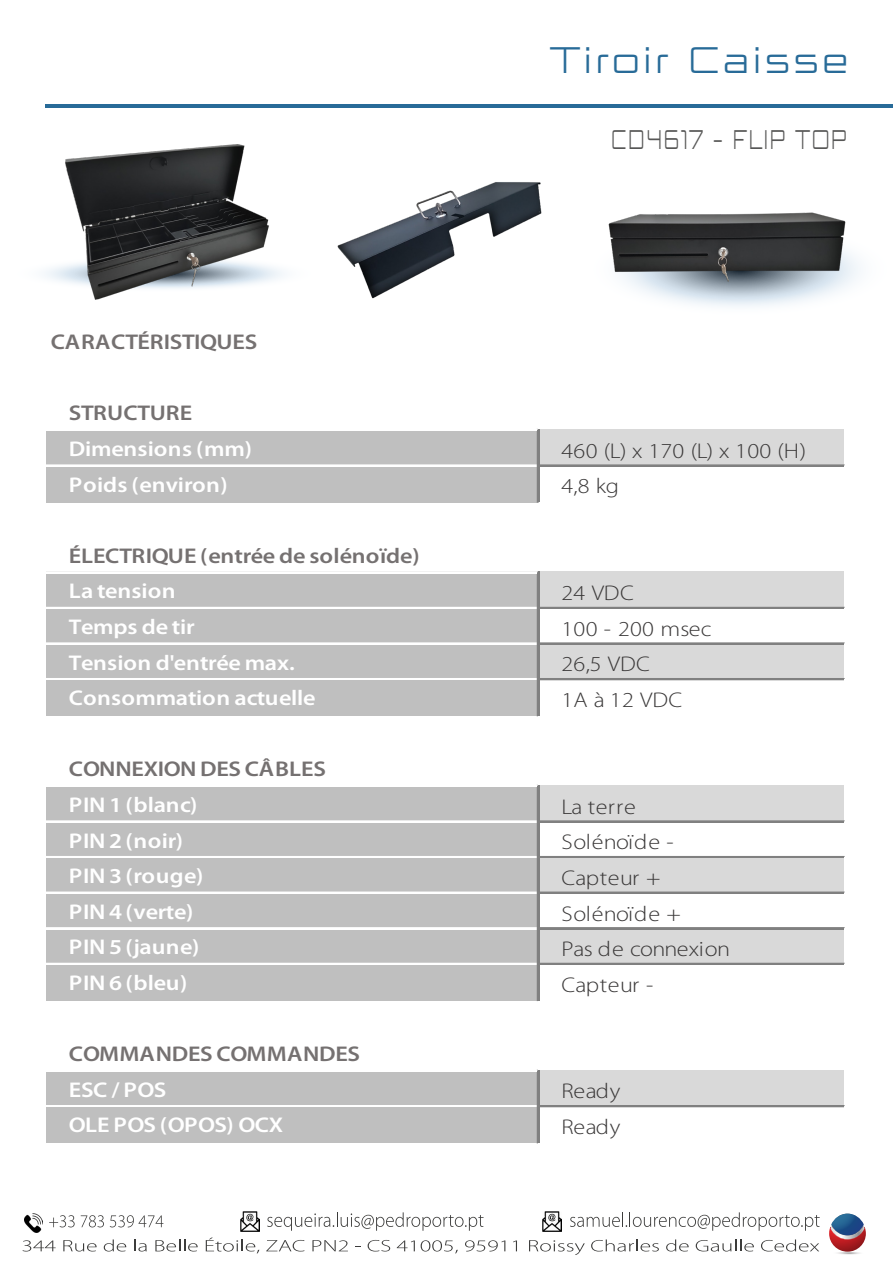
<style>
.page{position:relative;width:893px;height:1263px;background:#fff}
.page>*{position:absolute;margin:0;border:0;box-sizing:border-box;transform-origin:0 0}
.t1{font:300 36.75px "Bunken Tech Sans Pro Wide";letter-spacing:.05em;color:#286b98}
.t2{font:300 26.85px "Bunken Tech Sans Pro Wide";letter-spacing:.05em;color:#575756;scale:.68 1}
.t3{font:600 21.3px "Myriad Pro";letter-spacing:-.005em;color:#fff;scale:1.13 1}
.t4{font:300 21.3px "Myriad Pro";letter-spacing:.01em;color:#3a3838;scale:1.13 1}
.t5{font:600 21.3px "Myriad Pro";letter-spacing:-.01em;color:#757171;scale:1.13 1}
.t6{font:600 21.3px "Myriad Pro";letter-spacing:.015em;color:#fff;scale:1.13 1}
.t7{font:600 21.3px "Myriad Pro";letter-spacing:-.035em;color:#fff;scale:1.13 1}
.t8{font:300 21.3px "Myriad Pro";letter-spacing:-.03em;color:#3a3838;scale:1.13 1}
</style>
<div class="page">
<hr style="left:45px;top:105px;width:848px;height:3px;background:#286b98">
<svg style="left:829px;top:1213px;width:37px;height:42px"></svg>
<svg style="left:22px;top:1240px;width:34px;height:11px"></svg>
<svg style="left:63px;top:1240px;width:34px;height:11px"></svg>
<svg style="left:104px;top:1239px;width:22px;height:12px"></svg>
<svg style="left:134px;top:1239px;width:13px;height:12px"></svg>
<svg style="left:155px;top:1239px;width:43px;height:12px"></svg>
<svg style="left:206px;top:1237px;width:53px;height:16px"></svg>
<svg style="left:266px;top:1240px;width:39px;height:11px"></svg>
<svg style="left:312px;top:1240px;width:36px;height:11px"></svg>
<svg style="left:368px;top:1240px;width:22px;height:11px"></svg>
<svg style="left:397px;top:1240px;width:18px;height:11px"></svg>
<svg style="left:421px;top:1240px;width:37px;height:13px"></svg>
<svg style="left:465px;top:1240px;width:40px;height:11px"></svg>
<svg style="left:513px;top:1240px;width:4px;height:11px"></svg>
<svg style="left:529px;top:1240px;width:56px;height:15px"></svg>
<svg style="left:591px;top:1239px;width:68px;height:12px"></svg>
<svg style="left:666px;top:1239px;width:23px;height:12px"></svg>
<svg style="left:696px;top:1239px;width:58px;height:12px"></svg>
<svg style="left:761px;top:1239px;width:58px;height:12px"></svg>
<svg style="left:267px;top:1212px;width:217px;height:19px"></svg>
<svg style="left:236px;top:1207px;width:27px;height:28px"></svg>
<img style="left:241px;top:1211px;width:19px;height:20px">
<svg style="left:49px;top:1215px;width:26px;height:12px"></svg>
<svg style="left:81px;top:1215px;width:23px;height:12px"></svg>
<svg style="left:110px;top:1215px;width:53px;height:12px"></svg>
<img style="left:24px;top:1213px;width:19px;height:19px">
<svg style="left:539px;top:1208px;width:27px;height:29px"></svg>
<img style="left:543px;top:1211px;width:19px;height:20px">
<svg style="left:570px;top:1212px;width:250px;height:19px"></svg>
<svg style="left:662px;top:297px;width:157px;height:10px"></svg>
<img style="left:337px;top:182px;width:205px;height:117px">
<img style="left:45px;top:144px;width:232px;height:156px">
<img style="left:608px;top:212px;width:252px;height:85px">
<div style="left:47px;top:429px;width:492px;height:38px;background:#bfbfbf"></div>
<div style="left:537px;top:429px;width:307px;height:38px;background:#d9d9d9"></div>
<div style="left:47px;top:465px;width:492px;height:37px;background:#bfbfbf"></div>
<div style="left:47px;top:572px;width:492px;height:37px;background:#bfbfbf"></div>
<div style="left:537px;top:572px;width:307px;height:37px;background:#d9d9d9"></div>
<div style="left:47px;top:607px;width:492px;height:38px;background:#bfbfbf"></div>
<div style="left:47px;top:643px;width:492px;height:37px;background:#bfbfbf"></div>
<div style="left:537px;top:643px;width:307px;height:37px;background:#d9d9d9"></div>
<div style="left:47px;top:678px;width:492px;height:38px;background:#bfbfbf"></div>
<div style="left:47px;top:785px;width:492px;height:38px;background:#bfbfbf"></div>
<div style="left:537px;top:785px;width:307px;height:38px;background:#d9d9d9"></div>
<div style="left:47px;top:821px;width:492px;height:37px;background:#bfbfbf"></div>
<div style="left:47px;top:856px;width:492px;height:38px;background:#bfbfbf"></div>
<div style="left:537px;top:856px;width:307px;height:38px;background:#d9d9d9"></div>
<div style="left:47px;top:892px;width:492px;height:37px;background:#bfbfbf"></div>
<div style="left:47px;top:928px;width:492px;height:37px;background:#bfbfbf"></div>
<div style="left:537px;top:928px;width:307px;height:37px;background:#d9d9d9"></div>
<div style="left:47px;top:963px;width:492px;height:37px;background:#bfbfbf"></div>
<div style="left:47px;top:1070px;width:492px;height:37px;background:#bfbfbf"></div>
<div style="left:537px;top:1070px;width:307px;height:37px;background:#d9d9d9"></div>
<div style="left:47px;top:1105px;width:492px;height:38px;background:#bfbfbf"></div>
<hr style="left:45px;top:465px;width:492px;height:2px;background:#fff">
<hr style="left:537px;top:429px;width:2px;height:73px;background:#808080">
<hr style="left:45px;top:607px;width:492px;height:2px;background:#fff">
<hr style="left:45px;top:643px;width:492px;height:2px;background:#fff">
<hr style="left:45px;top:678px;width:492px;height:2px;background:#fff">
<hr style="left:537px;top:572px;width:2px;height:144px;background:#808080">
<hr style="left:45px;top:820px;width:492px;height:1px;background:#fff">
<hr style="left:45px;top:821px;width:492px;height:2px;background:#fff">
<hr style="left:45px;top:856px;width:492px;height:2px;background:#fff">
<hr style="left:45px;top:892px;width:492px;height:2px;background:#fff">
<hr style="left:45px;top:927px;width:492px;height:1px;background:#fff">
<hr style="left:45px;top:928px;width:492px;height:1px;background:#fff">
<hr style="left:45px;top:963px;width:492px;height:2px;background:#fff">
<hr style="left:537px;top:785px;width:2px;height:215px;background:#808080">
<hr style="left:45px;top:1105px;width:492px;height:2px;background:#fff">
<hr style="left:537px;top:1070px;width:2px;height:73px;background:#808080">
<hr style="left:45px;top:429px;width:492px;height:2px;background:#fff">
<hr style="left:539px;top:465px;width:305px;height:2px;background:#808080">
<hr style="left:45px;top:572px;width:492px;height:1px;background:#fff">
<hr style="left:539px;top:607px;width:305px;height:2px;background:#808080">
<hr style="left:539px;top:643px;width:305px;height:2px;background:#808080">
<hr style="left:539px;top:678px;width:305px;height:2px;background:#808080">
<hr style="left:45px;top:785px;width:492px;height:2px;background:#fff">
<hr style="left:539px;top:820px;width:305px;height:1px;background:#808080">
<hr style="left:539px;top:821px;width:305px;height:2px;background:#808080">
<hr style="left:539px;top:856px;width:305px;height:2px;background:#808080">
<hr style="left:539px;top:892px;width:305px;height:2px;background:#808080">
<hr style="left:539px;top:927px;width:305px;height:1px;background:#808080">
<hr style="left:539px;top:928px;width:305px;height:1px;background:#808080">
<hr style="left:539px;top:963px;width:305px;height:2px;background:#808080">
<hr style="left:45px;top:1070px;width:492px;height:2px;background:#fff">
<hr style="left:539px;top:1105px;width:305px;height:2px;background:#808080">
<h1 class="t1" style="left:550px;top:37px;width:301px">Tiroir Caisse</h1>
<p class="t5" style="left:51px;top:328px;width:184px">CARACTÉRISTIQUES</p>
<p class="t2" style="left:611px;top:122px;width:349px">CD4617 - FLIP TOP</p>
<p class="t5" style="left:69px;top:400px;width:111px">STRUCTURE</p>
<p class="t3" style="left:69px;top:435px;width:163px">Dimensions (mm)</p>
<p class="t4" style="left:561px;top:439px;width:218px">460 (L) x 170 (L) x 100 (H)</p>
<p class="t3" style="left:69px;top:471px;width:142px">Poids (environ)</p>
<p class="t4" style="left:561px;top:475px;width:52px">4,8 kg</p>
<p class="t5" style="left:69px;top:542px;width:312px">ÉLECTRIQUE (entrée de solénoïde)</p>
<p class="t3" style="left:69px;top:578px;width:96px">La tension</p>
<p class="t4" style="left:561px;top:581px;width:66px">24 VDC</p>
<p class="t3" style="left:69px;top:613px;width:113px">Temps de tir</p>
<p class="t4" style="left:561px;top:617px;width:134px">100 - 200 msec</p>
<p class="t3" style="left:69px;top:649px;width:201px">Tension d'entrée max.</p>
<p class="t4" style="left:561px;top:653px;width:80px">26,5 VDC</p>
<p class="t3" style="left:69px;top:684px;width:220px">Consommation actuelle</p>
<p class="t4" style="left:561px;top:688px;width:108px">1A à 12 VDC</p>
<p class="t5" style="left:69px;top:756px;width:229px">CONNEXION DES CÂBLES</p>
<p class="t3" style="left:69px;top:791px;width:115px">PIN1(blanc)</p>
<p class="t4" style="left:561px;top:795px;width:67px">La terre</p>
<p class="t6" style="left:69px;top:827px;width:103px">PIN2(noir)</p>
<p class="t4" style="left:561px;top:830px;width:101px">Solénoïde -</p>
<p class="t6" style="left:69px;top:862px;width:121px">PIN3(rouge)</p>
<p class="t4" style="left:561px;top:866px;width:89px">Capteur +</p>
<p class="t3" style="left:69px;top:898px;width:112px">PIN 4(verte)</p>
<p class="t4" style="left:561px;top:902px;width:107px">Solénoïde +</p>
<p class="t3" style="left:69px;top:934px;width:117px">PIN5(jaune)</p>
<p class="t8" style="left:561px;top:937px;width:151px">Pas de connexion</p>
<p class="t3" style="left:69px;top:969px;width:106px">PIN6(bleu)</p>
<p class="t4" style="left:561px;top:973px;width:83px">Capteur -</p>
<p class="t5" style="left:69px;top:1040px;width:259px">COMMANDES COMMANDES</p>
<p class="t3" style="left:69px;top:1076px;width:88px">ESC / POS</p>
<p class="t4" style="left:561px;top:1080px;width:54px">Ready</p>
<p class="t7" style="left:69px;top:1111px;width:191px">OLE POS (OPOS) OCX</p>
<p class="t4" style="left:561px;top:1115px;width:54px">Ready</p>
</div>
